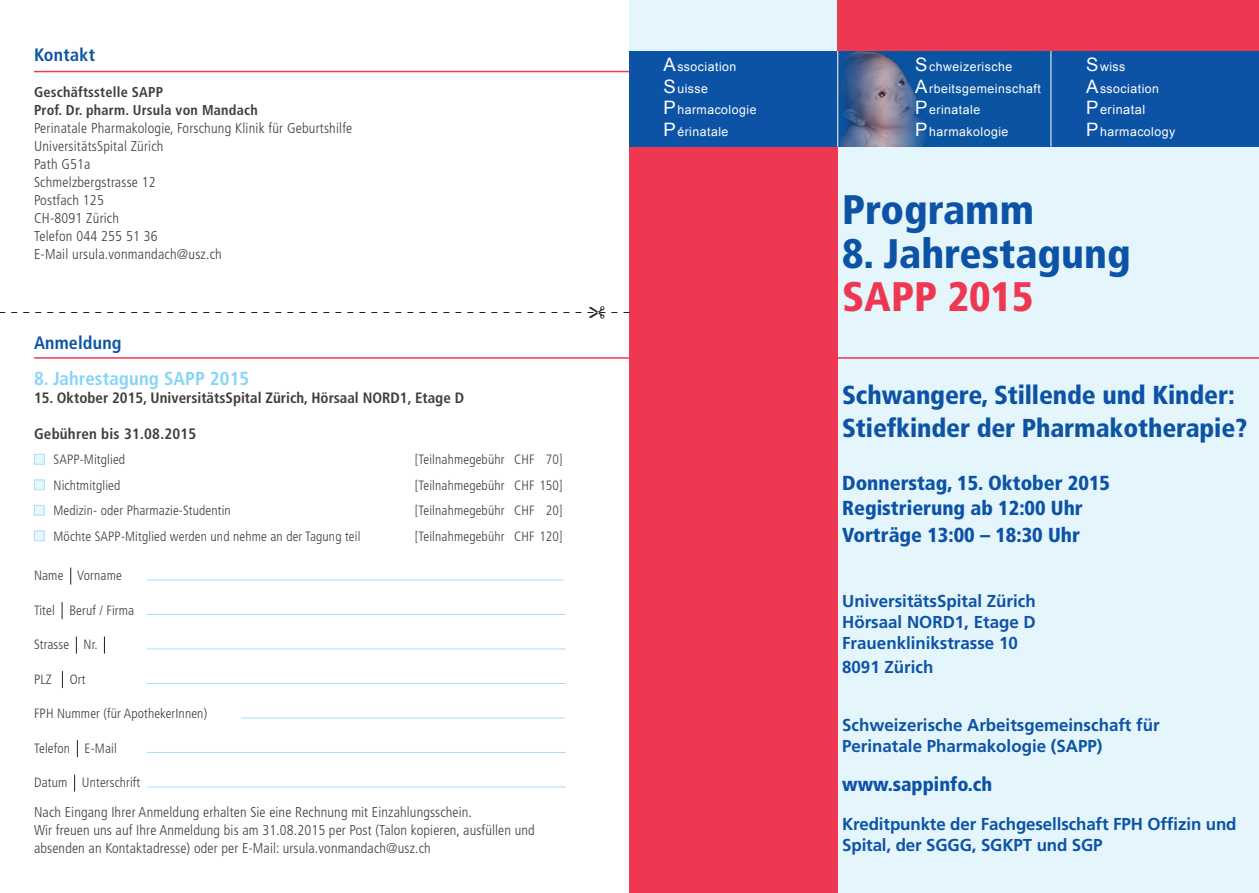
<style>
.page{position:relative;width:1259px;height:893px;background:#fff}
.page>*{position:absolute;margin:0;border:0;box-sizing:border-box;transform-origin:0 0}
.t1{font:900 condensed 41.25px "Frutiger";color:#0c53a5}
.t2{font:900 condensed 41.25px "Frutiger";color:#ee3851}
.t3{font:900 condensed 25.95px/33px "Frutiger";letter-spacing:-.005em;color:#0c53a5}
.t4{font:900 condensed 20.25px/26.2px "Frutiger";color:#0c53a5}
.t5{font:900 condensed 19.5px "Frutiger";color:#0c53a5}
.t6{font:700 condensed 18.75px "Frutiger";letter-spacing:.005em;color:#85d5f7}
.t7{font:700 condensed 18px "Frutiger";letter-spacing:.01em;color:#0c53a5}
.t8{font:700 17.25px/21px "Frutiger";color:#0c53a5}
.t9{font:700 condensed 15px "Frutiger";color:#3e3e3f}
.t10{font:300 condensed 14.25px/18px "Frutiger";letter-spacing:.01em;color:#3e3e3f}
.t11{font:700 condensed 14.25px/18px "Frutiger";letter-spacing:.015em;color:#3e3e3f}
.t12{font:300 condensed 13.5px "Frutiger";letter-spacing:.01em;color:#3e3e3f}
.t13{font:12.75px "Arial";letter-spacing:.04em;color:#fff}
.t14{font:12.3px/21.5px "Arial";letter-spacing:.04em;color:#fff}
.s1{font-size:18.45px}
</style>
<div class="page">
<div style="left:629px;top:0;width:630px;height:893px;background:#e4f5fc"></div>
<div style="left:34px;top:454px;width:11px;height:11px;background:#e8f6fd;border:1px solid #a5dff8"></div>
<div style="left:34px;top:479px;width:11px;height:11px;background:#e8f6fd;border:1px solid #a5dff8"></div>
<div style="left:34px;top:505px;width:11px;height:11px;background:#e8f6fd;border:1px solid #a5dff8"></div>
<div style="left:34px;top:530px;width:11px;height:11px;background:#e8f6fd;border:1px solid #a5dff8"></div>
<svg style="left:70px;top:568px;width:1px;height:17px"></svg>
<hr style="left:147px;top:580px;width:417px;height:1px;background:#a5dff8">
<svg style="left:62px;top:602px;width:1px;height:17px"></svg>
<hr style="left:147px;top:614px;width:419px;height:1px;background:#a5dff8">
<svg style="left:76px;top:637px;width:1px;height:17px"></svg>
<svg style="left:104px;top:637px;width:1px;height:17px"></svg>
<hr style="left:147px;top:649px;width:419px;height:1px;background:#a5dff8">
<svg style="left:62px;top:671px;width:1px;height:17px"></svg>
<hr style="left:147px;top:683px;width:419px;height:1px;background:#a5dff8">
<hr style="left:241px;top:718px;width:324px;height:1px;background:#a5dff8">
<svg style="left:77px;top:740px;width:1px;height:17px"></svg>
<hr style="left:147px;top:752px;width:419px;height:1px;background:#a5dff8">
<svg style="left:74px;top:775px;width:1px;height:17px"></svg>
<hr style="left:147px;top:787px;width:419px;height:1px;background:#a5dff8">
<div style="left:837px;top:0;width:422px;height:51px;background:#ee3851"></div>
<div style="left:629px;top:147px;width:209px;height:746px;background:#ee3851"></div>
<img style="left:838px;top:51px;width:214px;height:96px">
<div style="left:1052px;top:51px;width:207px;height:96px;background:#0c53a5"></div>
<div style="left:629px;top:51px;width:209px;height:96px;background:#0c53a5"></div>
<hr style="left:837px;top:51px;width:1px;height:96px;background:#fff">
<hr style="left:1050px;top:51px;width:1px;height:96px;background:#fff">
<hr style="left:34px;top:71px;width:595px;height:1px;background:#ee3851">
<hr style="left:838px;top:357px;width:421px;height:2px;background:#ee3851">
<hr style="left:34px;top:357px;width:595px;height:2px;background:#ee3851">
<svg style="left:0;top:312px;width:629px;height:1px"></svg>
<p class="t7" style="left:34px;top:44px;width:62px">Kontakt</p>
<p class="t11" style="left:34px;top:83px;width:225px">Geschäftsstelle SAPP<br>Prof. Dr. pharm. Ursula von Mandach</p>
<p class="t10" style="left:34px;top:119px;width:320px">Perinatale Pharmakologie, Forschung Klinik für Geburtshilfe<br>UniversitätsSpital Zürich<br>Path G51a<br>Schmelzbergstrasse 12<br>Postfach 125<br>CH-8091 Zürich<br>Telefon 044 255 51 36<br>E-Mail ursula.vonmandach@usz.ch</p>
<p class="t7" style="left:34px;top:332px;width:89px">Anmeldung</p>
<h3 class="t6" style="left:34px;top:367px;width:217px">8. Jahrestagung SAPP 2015</h3>
<p class="t9" style="left:34px;top:388px;width:432px">15. Oktober 2015, UniversitätsSpital Zürich, Hörsaal NORD1, Etage D</p>
<p class="t9" style="left:34px;top:424px;width:164px">Gebühren bis 31.08.2015</p>
<p class="t12" style="left:54px;top:452px;width:73px">SAPP-Mitglied</p>
<p class="t12" style="left:415px;top:452px;width:149px">[Teilnahmegebühr CHF 70]</p>
<p class="t12" style="left:54px;top:477px;width:68px">Nichtmitglied</p>
<p class="t12" style="left:415px;top:477px;width:149px">[Teilnahmegebühr CHF 150]</p>
<p class="t12" style="left:54px;top:503px;width:179px">Medizin- oder Pharmazie-Studentin</p>
<p class="t12" style="left:415px;top:503px;width:149px">[Teilnahmegebühr CHF 20]</p>
<p class="t12" style="left:54px;top:528px;width:308px">Möchte SAPP-Mitglied werden und nehme an der Tagung teil</p>
<p class="t12" style="left:415px;top:528px;width:149px">[Teilnahmegebühr CHF 120]</p>
<p class="t12" style="left:34px;top:568px;width:89px">Name Vorname</p>
<p class="t12" style="left:34px;top:602px;width:102px">Titel Beruf / Firma</p>
<p class="t12" style="left:34px;top:637px;width:65px">Strasse Nr.</p>
<p class="t12" style="left:34px;top:671px;width:19px">PLZ</p>
<p class="t12" style="left:70px;top:671px;width:17px">Ort</p>
<p class="t12" style="left:34px;top:706px;width:175px">FPH Nummer (für ApothekerInnen)</p>
<p class="t12" style="left:34px;top:740px;width:84px">Telefon E-Mail</p>
<p class="t12" style="left:34px;top:775px;width:108px">Datum Unterschrift</p>
<p class="t10" style="left:34px;top:803px;width:502px">Nach Eingang Ihrer Anmeldung erhalten Sie eine Rechnung mit Einzahlungsschein.<br>Wir freuen uns auf Ihre Anmeldung bis am 31.08.2015 per Post (Talon kopieren, ausfüllen und absenden an Kontaktadresse) oder per E-Mail: ursula.vonmandach@usz.ch</p>
<p class="t14" style="left:663px;top:56px;width:95px"><span class="s1">A</span>ssociation<br><span class="s1">S</span>uisse<br><span class="s1">P</span>harmacologie<br><span class="s1">P</span>érinatale</p>
<p class="t14" style="left:915px;top:56px;width:127px"><span class="s1">S</span>chweizerische<br><span class="s1">A</span>rbeitsgemeinschaft<br><span class="s1">P</span>erinatale<br><span class="s1">P</span>harmakologie</p>
<p class="t14" style="left:1086px;top:56px;width:74px"><span class="s1">S</span>wiss<br><span class="s1">A</span>ssociation</p>
<p class="t13" style="left:1086px;top:101px;width:61px"><span class="s1">P</span>erinatal</p>
<p class="t14" style="left:1086px;top:121px;width:91px"><span class="s1">P</span>harmacology</p>
<h1 class="t1" style="left:842px;top:185px;width:193px">Programm</h1>
<h1 class="t1" style="left:842px;top:229px;width:290px">8. Jahrestagung</h1>
<h1 class="t2" style="left:842px;top:272px;width:193px">SAPP 2015</h1>
<h2 class="t3" style="left:842px;top:379px;width:406px">Schwangere, Stillende und Kinder:<br>Stiefkinder der Pharmakotherapie?</h2>
<h3 class="t4" style="left:842px;top:470px;width:269px">Donnerstag, 15. Oktober 2015<br>Registrierung ab 12:00 Uhr<br>Vorträge 13:00 – 18:30 Uhr</h3>
<p class="t8" style="left:842px;top:590px;width:195px;text-align:justify">UniversitätsSpital Zürich Hörsaal NORD1, Etage D Frauenklinikstrasse 10</p>
<p class="t8" style="left:842px;top:656px;width:93px">8091 Zürich</p>
<p class="t8" style="left:842px;top:715px;width:319px">Schweizerische Arbeitsgemeinschaft für<br>Perinatale Pharmakologie (SAPP)</p>
<h3 class="t5" style="left:842px;top:773px;width:152px">www.sappinfo.ch</h3>
<p class="t8" style="left:842px;top:814px;width:396px">Kreditpunkte der Fachgesellschaft FPH Offizin und<br>Spital, der SGGG, SGKPT und SGP</p>
</div>
